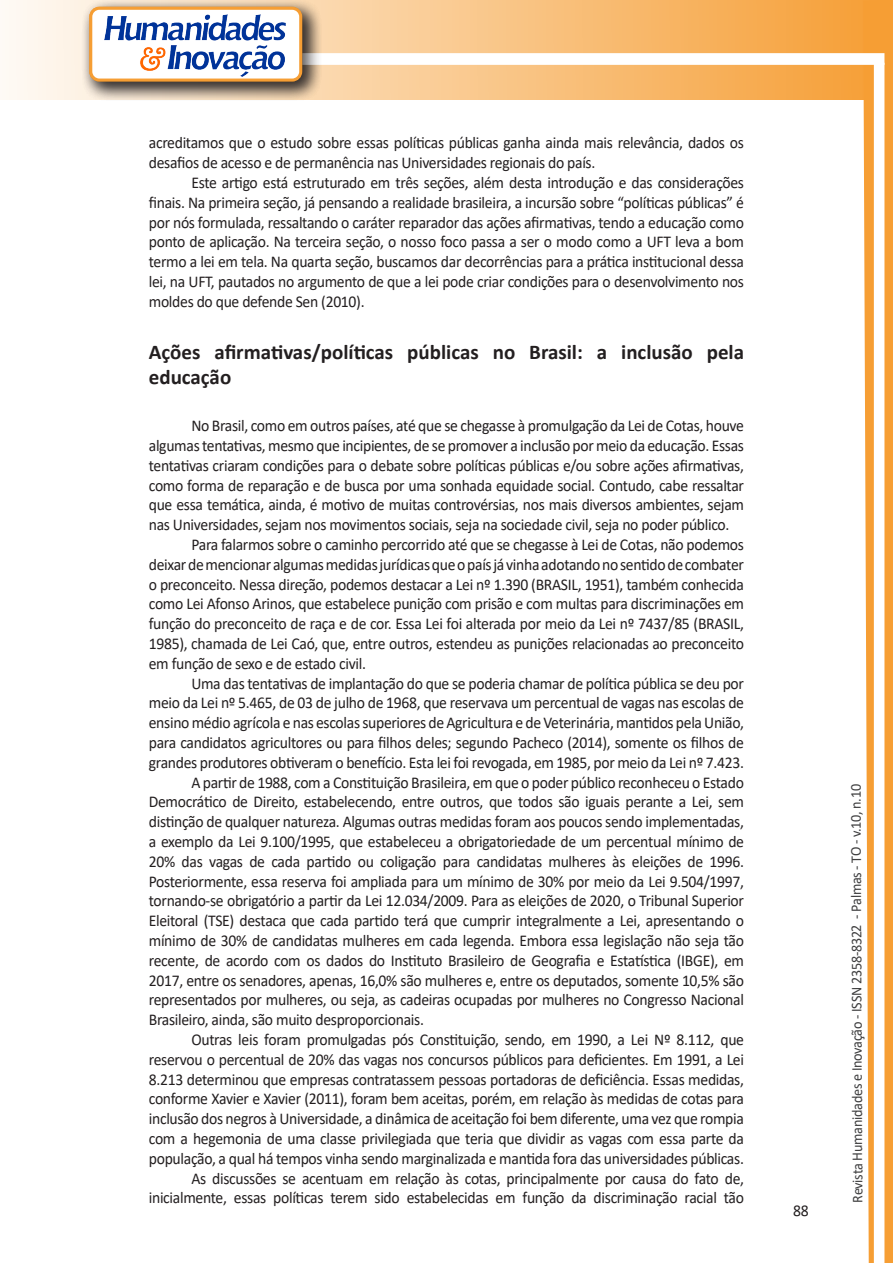
<style>
.page{position:relative;width:893px;height:1263px;background:#fff}
.page>*{position:absolute;margin:0;border:0;box-sizing:border-box;transform-origin:0 0}
.Titulo_2{font:700 21px/25.2px "Calibri";color:#231f20}
.texto{font:16.5px/19.8px "Calibri";letter-spacing:-.02em;color:#231f20;text-align:justify;scale:.95 1}
.t1{font:15px "Calibri";letter-spacing:-.025em;color:#3e3e3f;scale:.95 1}
</style>
<div class="page">
<svg style="left:5px;top:0;width:858px;height:100px;background:#f9c484"></svg>
<div style="left:302px;top:53px;width:582px;height:12px;background:#fff;border:2px solid #fff"></div>
<svg style="left:863px;top:0;width:30px;height:1263px"></svg>
<div style="left:81px;top:0;width:241px;height:102px;background:#231f20;opacity:.75"></div>
<div style="left:91px;top:8px;width:210px;height:72px;background:#fff;border-radius:9px"></div>
<img style="left:104px;top:14px;width:181px;height:62px">
<div style="left:89px;top:7px;width:213px;height:75px;border:3px solid #f69e34;border-radius:9px"></div>
<p class="texto" style="left:149px;top:133px;width:628px">acreditamos que o estudo sobre essas políticas públicas ganha ainda mais relevância, dados os desafios de acesso e de permanência nas Universidades regionais do país.</p>
<p class="texto" style="left:149px;top:172px;width:628px;text-indent:43px">Este artigo está estruturado em três seções, além desta introdução e das considerações finais. Na primeira seção, já pensando a realidade brasileira, a incursão sobre “políticas públicas” é por nós formulada, ressaltando o caráter reparador das ações afirmativas, tendo a educação como ponto de aplicação. Na terceira seção, o nosso foco passa a ser o modo como a UFT leva a bom termo a lei em tela. Na quarta seção, buscamos dar decorrências para a prática institucional dessa lei, na UFT, pautados no argumento de que a lei pode criar condições para o desenvolvimento nos moldes do que defende Sen (2010).</p>
<p class="Titulo_2" style="left:149px;top:339px;width:597px">Ações afirmativas/políticas públicas no Brasil: a inclusão pela educação</p>
<p class="texto" style="left:149px;top:415px;width:628px;text-indent:43px">No Brasil, como em outros países, até que se chegasse à promulgação da Lei de Cotas, houve algumas tentativas, mesmo que incipientes, de se promover a inclusão por meio da educação. Essas tentativas criaram condições para o debate sobre políticas públicas e/ou sobre ações afirmativas, como forma de reparação e de busca por uma sonhada equidade social. Contudo, cabe ressaltar que essa temática, ainda, é motivo de muitas controvérsias, nos mais diversos ambientes, sejam nas Universidades, sejam nos movimentos sociais, seja na sociedade civil, seja no poder público.</p>
<p class="texto" style="left:149px;top:534px;width:628px;text-indent:43px">Para falarmos sobre o caminho percorrido até que se chegasse à Lei de Cotas, não podemos deixar de mencionar algumas medidas jurídicas que o país já vinha adotando no sentido de combater o preconceito. Nessa direção, podemos destacar a Lei nº 1.390 (BRASIL, 1951), também conhecida como Lei Afonso Arinos, que estabelece punição com prisão e com multas para discriminações em função do preconceito de raça e de cor. Essa Lei foi alterada por meio da Lei nº 7437/85 (BRASIL, 1985), chamada de Lei Caó, que, entre outros, estendeu as punições relacionadas ao preconceito em função de sexo e de estado civil.</p>
<p class="texto" style="left:149px;top:673px;width:628px;text-indent:43px">Uma das tentativas de implantação do que se poderia chamar de política pública se deu por meio da Lei nº 5.465, de 03 de julho de 1968, que reservava um percentual de vagas nas escolas de ensino médio agrícola e nas escolas superiores de Agricultura e de Veterinária, mantidos pela União, para candidatos agricultores ou para filhos deles; segundo Pacheco (2014), somente os filhos de grandes produtores obtiveram o benefício. Esta lei foi revogada, em 1985, por meio da Lei nº 7.423.</p>
<p class="texto" style="left:149px;top:772px;width:628px;text-indent:43px">A partir de 1988, com a Constituição Brasileira, em que o poder público reconheceu o Estado Democrático de Direito, estabelecendo, entre outros, que todos são iguais perante a Lei, sem distinção de qualquer natureza. Algumas outras medidas foram aos poucos sendo implementadas, a exemplo da Lei 9.100/1995, que estabeleceu a obrigatoriedade de um percentual mínimo de 20% das vagas de cada partido ou coligação para candidatas mulheres às eleições de 1996.<br>Posteriormente, essa reserva foi ampliada para um mínimo de 30% por meio da Lei 9.504/1997, tornando-se obrigatório a partir da Lei 12.034/2009. Para as eleições de 2020, o Tribunal Superior Eleitoral (TSE) destaca que cada partido terá que cumprir integralmente a Lei, apresentando o mínimo de 30% de candidatas mulheres em cada legenda. Embora essa legislação não seja tão recente, de acordo com os dados do Instituto Brasileiro de Geografia e Estatística (IBGE), em 2017, entre os senadores, apenas, 16,0% são mulheres e, entre os deputados, somente 10,5% são representados por mulheres, ou seja, as cadeiras ocupadas por mulheres no Congresso Nacional Brasileiro, ainda, são muito desproporcionais.</p>
<p class="texto" style="left:149px;top:1029px;width:628px;text-indent:43px">Outras leis foram promulgadas pós Constituição, sendo, em 1990, a Lei Nº 8.112, que reservou o percentual de 20% das vagas nos concursos públicos para deficientes. Em 1991, a Lei 8.213 determinou que empresas contratassem pessoas portadoras de deficiência. Essas medidas, conforme Xavier e Xavier (2011), foram bem aceitas, porém, em relação às medidas de cotas para inclusão dos negros à Universidade, a dinâmica de aceitação foi bem diferente, uma vez que rompia com a hegemonia de uma classe privilegiada que teria que dividir as vagas com essa parte da população, a qual há tempos vinha sendo marginalizada e mantida fora das universidades públicas.</p>
<p class="texto" style="left:149px;top:1168px;width:628px;text-align:right">As discussões se acentuam em relação às cotas, principalmente por causa do fato de, inicialmente, essas políticas terem sido estabelecidas em função da discriminação racial tão</p>
<p class="texto" style="left:793px;top:1200px;width:18px">88</p>
<p class="t1" style="left:846px;top:1203px;width:442px;rotate:-90deg">Revista Humanidades e Inovação - ISSN 2358-8322 - Palmas - TO - v.10, n.10</p>
</div>
